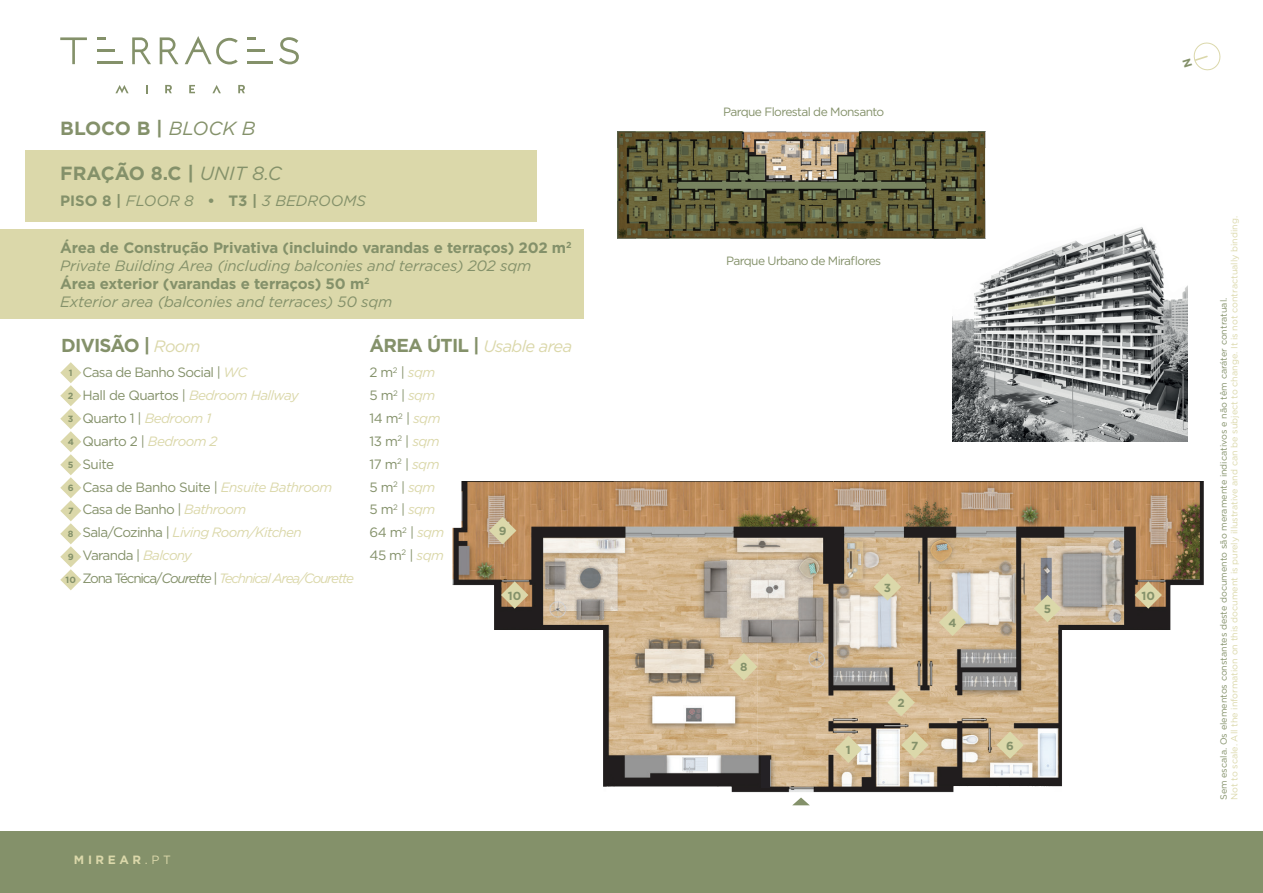
<style>
.page{position:relative;width:1263px;height:893px;background:#fff}
.page>*{position:absolute;margin:0;border:0;box-sizing:border-box;transform-origin:0 0}
.t1{font:700 19.05px "Gotham";color:#84916a}
.t2{font:700 18.75px "Gotham";letter-spacing:-.04em;color:#84916a}
.t3{font:italic 16.5px "Gotham";letter-spacing:-.04em;color:#dbd8aa}
.t4{font:italic 15px/18px "Gotham";letter-spacing:-.01em;color:#84916a}
.t5{font:13.5px "Gotham";letter-spacing:-.04em;color:#84916a}
.t6{font:italic 13.5px "Gotham";letter-spacing:-.09em;color:#dbd8aa}
.t7{font:italic 13.5px "Gotham";letter-spacing:-.05em;color:#dbd8aa}
.t8{font:12px "Gotham";letter-spacing:-.05em;color:#84916a}
.t9{font:700 12px "Gotham";letter-spacing:.3em;color:#dbd8aa}
.t10{font:700 11.7px "Gotham";color:#84916a}
.t11{font:9px "Gotham";color:#dbd8aa}
.t12{font:9px "Gotham";color:#84916a}
.t13{font:700 9px "Gotham";color:#84916a}
.s1{font-weight:400;font-style:italic}
.s2{font-weight:700;font-style:normal}
.s3{font-weight:400;font-style:italic;font-size:16.5px;color:#dbd8aa}
.s4{font-weight:700;font-style:normal;font-size:18.75px;color:#84916a}
.s5{font-style:italic;color:#dbd8aa}
.s6{font-style:normal;color:#84916a}
.s7{color:#84916a}
.s8{font-weight:400}
</style>
<div class="page">
<div style="left:0;top:831px;width:1263px;height:62px;background:#84916a"></div>
<svg style="left:165px;top:85px;width:7px;height:8px"></svg>
<svg style="left:146px;top:85px;width:2px;height:8px"></svg>
<svg style="left:189px;top:85px;width:6px;height:8px"></svg>
<svg style="left:115px;top:85px;width:14px;height:8px"></svg>
<svg style="left:212px;top:85px;width:9px;height:8px"></svg>
<svg style="left:238px;top:85px;width:7px;height:8px"></svg>
<svg style="left:247px;top:37px;width:9px;height:3px"></svg>
<hr style="left:247px;top:49px;width:17px;height:3px;background:#84916a">
<hr style="left:247px;top:62px;width:26px;height:2px;background:#84916a">
<svg style="left:97px;top:37px;width:9px;height:3px"></svg>
<svg style="left:60px;top:37px;width:27px;height:27px"></svg>
<hr style="left:97px;top:49px;width:17px;height:3px;background:#84916a">
<hr style="left:97px;top:62px;width:26px;height:2px;background:#84916a">
<svg style="left:185px;top:36px;width:53px;height:28px"></svg>
<svg style="left:132px;top:37px;width:19px;height:27px"></svg>
<svg style="left:160px;top:37px;width:18px;height:27px"></svg>
<svg style="left:279px;top:37px;width:20px;height:27px"></svg>
<div style="left:26px;top:150px;width:511px;height:71px;background:#dbd8aa"></div>
<div style="left:0;top:229px;width:584px;height:90px;background:#dbd8aa"></div>
<img style="left:453px;top:482px;width:750px;height:311px">
<svg style="left:793px;top:797px;width:17px;height:8px"></svg>
<svg style="left:835px;top:736px;width:27px;height:27px"></svg>
<svg style="left:887px;top:689px;width:28px;height:27px"></svg>
<svg style="left:874px;top:573px;width:27px;height:28px"></svg>
<svg style="left:939px;top:609px;width:27px;height:27px"></svg>
<svg style="left:1034px;top:595px;width:27px;height:27px"></svg>
<svg style="left:996px;top:731px;width:28px;height:28px"></svg>
<svg style="left:901px;top:731px;width:27px;height:28px"></svg>
<svg style="left:730px;top:653px;width:27px;height:27px"></svg>
<img style="left:952px;top:171px;width:236px;height:271px">
<svg style="left:1008px;top:295px;width:47px;height:15px"></svg>
<svg style="left:489px;top:517px;width:27px;height:27px"></svg>
<svg style="left:60px;top:362px;width:21px;height:228px"></svg>
<svg style="left:501px;top:581px;width:27px;height:28px"></svg>
<svg style="left:1134px;top:581px;width:28px;height:28px"></svg>
<div style="left:761px;top:756px;width:8px;height:32px;background:#242125"></div>
<svg style="left:617px;top:131px;width:368px;height:108px;background:#676341"></svg>
<svg style="left:1193px;top:42px;width:28px;height:29px"></svg>
<h1 class="t1" style="left:60px;top:116px;width:197px">BLOCO B | <span class="s1">BLOCK B</span></h1>
<h1 class="t1" style="left:60px;top:161px;width:223px">FRAÇÃO 8.C | <span class="s1">UNIT 8.C</span></h1>
<p class="t4" style="left:60px;top:191px;width:307px"><span class="s2">PISO 8 |</span> FLOOR 8 <span class="s2">• T3 |</span> 3 BEDROOMS</p>
<p class="t8" style="left:723px;top:104px;width:163px">Parque Florestal de Monsanto</p>
<p class="t4" style="left:60px;top:238px;width:513px"><span class="s2">Área de Construção Privativa (incluindo varandas e terraços) 202 m</span><sup>2<br></sup>Private Building Area (including balconies and terraces) 202 sqm<br><span class="s2">Área exterior (varandas e terraços) 50 m</span><sup>2<br></sup>Exterior area (balconies and terraces) 50 sqm</p>
<h2 class="t2" style="left:61px;top:333px;width:141px">DIVISÃO | <span class="s3">Room</span></h2>
<p class="t3" style="left:370px;top:335px;width:204px"><span class="s4">ÁREA ÚTIL |</span> Usable area</p>
<p class="t5" style="left:83px;top:364px;width:166px">Casa de Banho Social | <span class="s5">WC</span></p>
<p class="t5" style="left:370px;top:364px;width:67px">2 m<sup>2</sup> | <span class="s5">sqm</span></p>
<p class="t5" style="left:83px;top:387px;width:218px">Hall de Quartos | <span class="s5">Bedroom Hallway</span></p>
<p class="t5" style="left:370px;top:387px;width:67px">5 m<sup>2</sup> | <span class="s5">sqm</span></p>
<p class="t5" style="left:83px;top:410px;width:130px">Quarto 1 | <span class="s5">Bedroom 1</span></p>
<p class="t5" style="left:370px;top:410px;width:72px">14 m<sup>2</sup> | <span class="s5">sqm</span></p>
<p class="t5" style="left:83px;top:432px;width:137px">Quarto 2 | <span class="s5">Bedroom 2</span></p>
<p class="t5" style="left:370px;top:432px;width:72px">13 m<sup>2</sup> | <span class="s5">sqm</span></p>
<p class="t5" style="left:83px;top:455px;width:33px">Suite</p>
<p class="t5" style="left:370px;top:455px;width:71px">17 m<sup>2</sup> | <span class="s5">sqm</span></p>
<p class="t5" style="left:83px;top:478px;width:251px">Casa de Banho Suite | <span class="s5">Ensuite Bathroom</span></p>
<p class="t5" style="left:370px;top:478px;width:67px">5 m<sup>2</sup> | <span class="s5">sqm</span></p>
<p class="t5" style="left:83px;top:501px;width:165px">Casa de Banho | <span class="s5">Bathroom</span></p>
<p class="t5" style="left:370px;top:501px;width:67px">5 m<sup>2</sup> | <span class="s5">sqm</span></p>
<p class="t7" style="left:83px;top:524px;width:221px"><span class="s6">Sala/Cozinha |</span> Living Room/Kitchen</p>
<p class="t5" style="left:370px;top:524px;width:76px">64 m<sup>2</sup> | <span class="s5">sqm</span></p>
<p class="t5" style="left:83px;top:546px;width:111px">Varanda | <span class="s5">Balcony</span></p>
<p class="t5" style="left:370px;top:546px;width:76px">45 m<sup>2</sup> | <span class="s5">sqm</span></p>
<p class="t6" style="left:83px;top:569px;width:273px"><span class="s6">Zona Técnica/</span><span class="s7">Courette</span> <span class="s6">|</span> Technical Area/Courette</p>
<p class="t8" style="left:726px;top:253px;width:156px">Parque Urbano de Miraflores</p>
<p class="t13" style="left:69px;top:367px;width:5px">1</p>
<p class="t13" style="left:68px;top:390px;width:7px">2</p>
<p class="t13" style="left:68px;top:413px;width:7px">3</p>
<p class="t13" style="left:68px;top:436px;width:8px">4</p>
<p class="t13" style="left:68px;top:459px;width:7px">5</p>
<p class="t13" style="left:68px;top:482px;width:7px">6</p>
<p class="t13" style="left:68px;top:505px;width:7px">7</p>
<p class="t13" style="left:68px;top:528px;width:7px">8</p>
<p class="t13" style="left:68px;top:551px;width:7px">9</p>
<p class="t10" style="left:499px;top:523px;width:9px">9</p>
<p class="t13" style="left:66px;top:574px;width:12px">10</p>
<p class="t10" style="left:884px;top:580px;width:9px">3</p>
<p class="t10" style="left:508px;top:588px;width:15px">10</p>
<p class="t10" style="left:1141px;top:588px;width:15px">10</p>
<p class="t9" style="left:74px;top:852px;width:98px">MIREAR<span class="s8">.PT</span></p>
<p class="t10" style="left:740px;top:660px;width:9px">8</p>
<p class="t10" style="left:846px;top:742px;width:6px">1</p>
<p class="t10" style="left:897px;top:695px;width:9px">2</p>
<p class="t10" style="left:948px;top:615px;width:10px">4</p>
<p class="t10" style="left:911px;top:738px;width:9px">7</p>
<p class="t10" style="left:1006px;top:738px;width:9px">6</p>
<p class="t10" style="left:1044px;top:601px;width:9px">5</p>
<p class="t11" style="left:1228px;top:800px;width:586px;rotate:-90deg">Not to scale. All the information on this document is purely illustrative and can be subject to change. It is not contractually binding.</p>
<p class="t12" style="left:1218px;top:800px;width:504px;rotate:-90deg">Sem escala. Os elementos constantes deste documento são meramente indicativos e não têm caráter contratual.</p>
</div>
